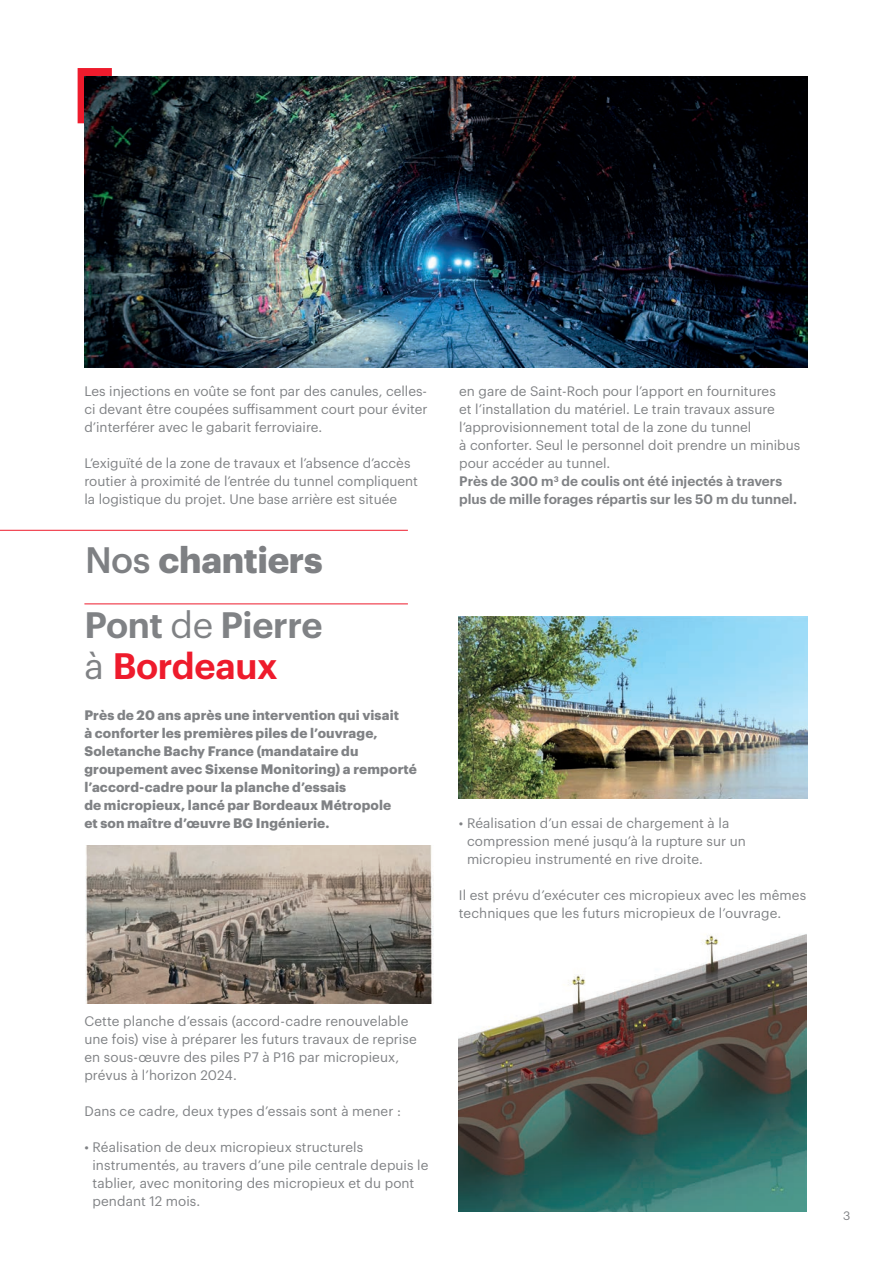
<style>
.page{position:relative;width:893px;height:1263px;background:#fff}
.page>*{position:absolute;margin:0;border:0;box-sizing:border-box;transform-origin:0 0}
.t1{font:600 36px/40.5px "Graphik";letter-spacing:-.01em;color:#808285}
.t2{font:700 36px "Graphik";letter-spacing:-.01em;color:#7e8083}
.t3{font:13.5px/18px "Graphik";color:#808285}
.t4{font:700 13.5px/18px "Graphik";letter-spacing:.01em;color:#808285}
.t5{font:12px "Graphik";color:#808285}
.s1{font-weight:500}
.s2{font-weight:400}
.s3{color:#ee1b2c}
.s4{font-weight:600}
</style>
<div class="page">
<hr style="left:84px;top:604px;width:324px;height:1px;background:#ee1b2c">
<hr style="left:0;top:530px;width:408px;height:1px;background:#ee1b2c">
<svg style="left:77px;top:68px;width:44px;height:56px"></svg>
<img style="left:84px;top:77px;width:724px;height:290px">
<img style="left:459px;top:934px;width:348px;height:278px">
<img style="left:459px;top:616px;width:349px;height:182px">
<img style="left:86px;top:845px;width:347px;height:159px">
<p class="t3" style="left:84px;top:381px;width:345px;text-align:justify">Les injections en voûte se font par des canules, celles&shy;ci devant être coupées suffisamment court pour éviter d’interférer avec le gabarit ferroviaire.</p>
<p class="t3" style="left:84px;top:453px;width:335px">L’exiguïté de la zone de travaux et l’absence d’accès routier à proximité de l’entrée du tunnel compliquent la logistique du projet. Une base arrière est située</p>
<h1 class="t2" style="left:85px;top:532px;width:239px"><span class="s1">Nos</span> chantiers</h1>
<h1 class="t1" style="left:84px;top:602px;width:240px">Pont <span class="s2">de</span> Pierre <span class="s2">à</span> <span class="s3">Bordeaux</span></h1>
<p class="t4" style="left:84px;top:705px;width:334px">Près de 20 ans après une intervention qui visait<br>à conforter les premières piles de l’ouvrage, Soletanche Bachy France (mandataire du groupement avec Sixense Monitoring) a remporté l’accord-cadre pour la planche d’essais<br>de micropieux, lancé par Bordeaux Métropole<br>et son maître d’œuvre BG Ingénierie.</p>
<p class="t3" style="left:459px;top:381px;width:343px">en gare de Saint-Roch pour l’apport en fournitures<br>et l’installation du matériel. Le train travaux assure l’approvisionnement total de la zone du tunnel<br>à conforter. Seul le personnel doit prendre un minibus pour accéder au tunnel.<br><span class="s4">Près de 300 m</span><sup>3</sup> <span class="s4">de coulis ont été injectés à travers plus de mille forages répartis sur les 50 m du tunnel.</span></p>
<p class="t3" style="left:467px;top:813px;width:280px;text-indent:-8px">• Réalisation d’un essai de chargement à la compression mené jusqu’à la rupture sur un micropieu instrumenté en rive droite.</p>
<p class="t3" style="left:459px;top:885px;width:349px">Il est prévu d’exécuter ces micropieux avec les mêmes techniques que les futurs micropieux de l’ouvrage.</p>
<p class="t3" style="left:84px;top:1011px;width:334px">Cette planche d’essais (accord-cadre renouvelable une fois) vise à préparer les futurs travaux de reprise en sous-œuvre des piles P7 à P16 par micropieux, prévus à l’horizon 2024.</p>
<p class="t3" style="left:84px;top:1101px;width:318px">Dans ce cadre, deux types d’essais sont à mener :</p>
<p class="t3" style="left:92px;top:1137px;width:337px;text-indent:-8px">• Réalisation de deux micropieux structurels instrumentés, au travers d’une pile centrale depuis le tablier, avec monitoring des micropieux et du pont pendant 12 mois.</p>
<p class="t5" style="left:843px;top:1207px;width:9px">3</p>
</div>
